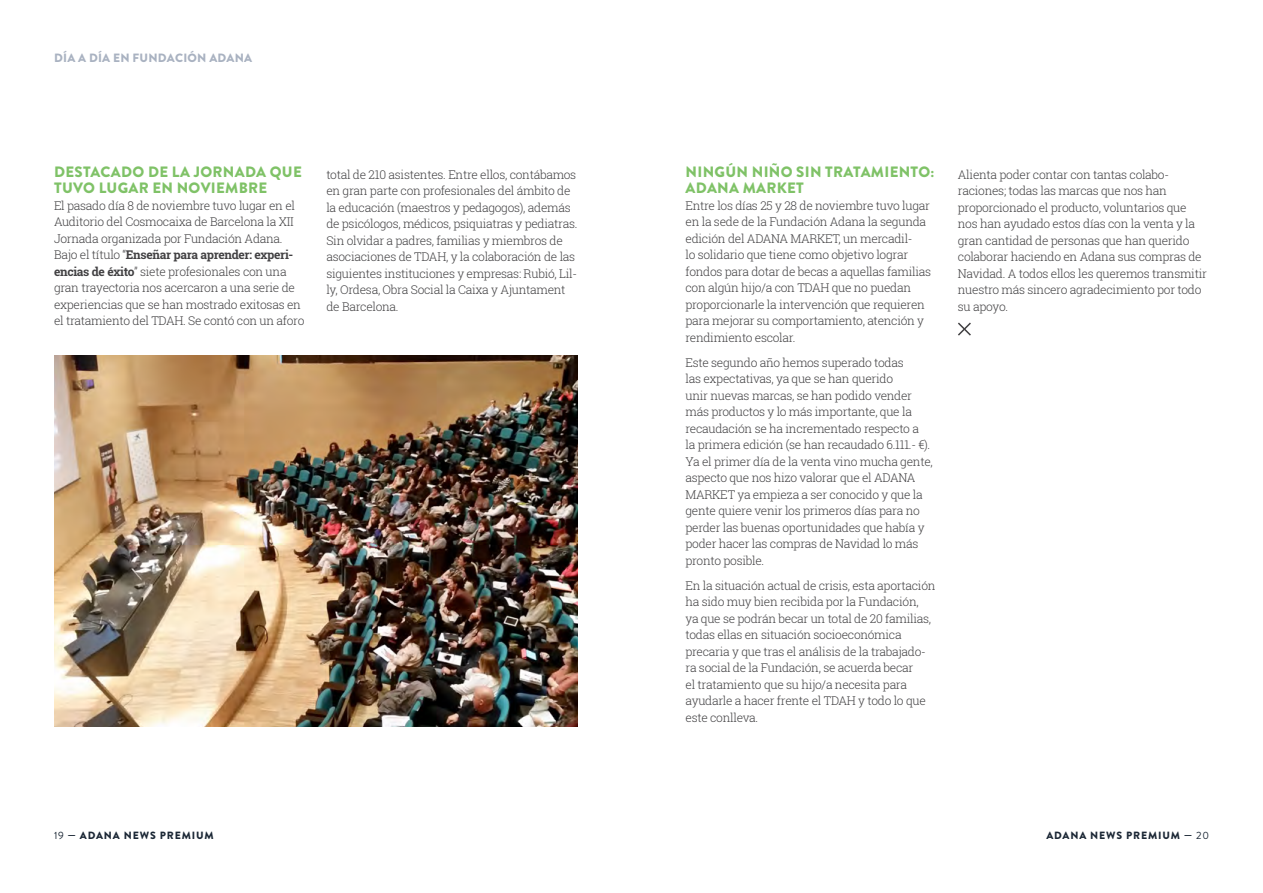
<style>
.page{position:relative;width:1263px;height:893px;background:#fff}
.page>*{position:absolute;margin:0;border:0;box-sizing:border-box;transform-origin:0 0}
.t1{font:900 15px/16.5px "Brandon Grotesque";letter-spacing:.02em;color:#7fc267}
.t2{font:300 12px/16.5px "Roboto Slab";letter-spacing:-.025em;color:#414042}
.t3{font:900 12px "Brandon Grotesque";letter-spacing:.02em;color:#a9b2c1}
.t4{font:900 10.5px "Brandon Grotesque";letter-spacing:.08em;color:#1b2735}
.s1{font-weight:700}
.s2{font-weight:400}
</style>
<div class="page">
<svg style="left:958px;top:322px;width:13px;height:14px"></svg>
<img style="left:54px;top:355px;width:523px;height:372px">
<p class="t3" style="left:54px;top:50px;width:88px">DÍA A DÍA ENFUND</p>
<p class="t3" style="left:167px;top:50px;width:17px">ACIÓN</p>
<p class="t3" style="left:209px;top:50px;width:44px">ADANA</p>
<p class="t1" style="left:54px;top:163px;width:247px">DESTACADO DE LA JOR NADA QUE<br>TUVO LUGAR EN NOVIEMBRE</p>
<p class="t2" style="left:54px;top:197px;width:252px">El pasado día 8 de noviembre tuvo lugar en el Auditorio del Cosmocaixa de Barcelona la XII Jornada organizada por Fundación Adana.<br>Bajo el título “<span class="s1">Enseñar para aprender: experi&shy;encias de éxito</span>” siete profesionales con una gran trayectoria nos acercaron a una serie de experiencias que se han mostrado exitosas en el tratamiento del TDAH. Se contó con un aforo</p>
<p class="t2" style="left:326px;top:166px;width:253px">total de 210 asistentes. Entre ellos, contábamos en gran parte con profesionales del ámbito de la educación (maestros y pedagogos), además de psicólogos, médicos, psiquiatras y pediatras.<br>Sin olvidar a padres, familias y miembros de asociaciones de TDAH, y la colaboración de las siguientes instituciones y empresas: Rubió, Lil&shy;ly, Ordesa, Obra Social la Caixa y Ajuntament de Barcelona.</p>
<p class="t1" style="left:686px;top:163px;width:250px">N INGÚN NIÑO SIN TRATAMIENTO:<br>ADANA MAR KET</p>
<p class="t2" style="left:685px;top:197px;width:247px">Entre los días 25 y 28 de noviembre tuvo lugar en la sede de la Fundación Adana la segunda edición del ADANA MARKET, un mercadil-<br>lo solidario que tiene como objetivo lograr fondos para dotar de becas a aquellas familias con algún hijo/a con TDAH que no puedan proporcionarle la intervención que requieren para mejorar su comportamiento, atención y rendimiento escolar.</p>
<p class="t2" style="left:685px;top:354px;width:249px">Este segundo año hemos superado todas<br>las expectativas, ya que se han querido<br>unir nuevas marcas, se han podido vender más productos y lo más importante, que la recaudación se ha incrementado respecto a<br>la primera edición (se han recaudado 6.111.- €).<br>Ya el primer día de la venta vino mucha gente, aspecto que nos hizo valorar que el ADANA MARKET ya empieza a ser conocido y que la gente quiere venir los primeros días para no perder las buenas oportunidades que había y poder hacer las compras de Navidad lo más pronto posible.</p>
<p class="t2" style="left:685px;top:577px;width:252px">En la situación actual de crisis, esta aportación ha sido muy bien recibida por la Fundación,<br>ya que se podrán becar un total de 20 familias, todas ellas en situación socioeconómica precaria y que tras el análisis de la trabajado&shy;ra social de la Fundación, se acuerda becar<br>el tratamiento que su hijo/a necesita para ayudarle a hacer frente el TDAH y todo lo que este conlleva.</p>
<p class="t2" style="left:958px;top:166px;width:251px">Alienta poder contar con tantas colabo&shy;raciones; todas las marcas que nos han proporcionado el producto, voluntarios que nos han ayudado estos días con la venta y la gran cantidad de personas que han querido colaborar haciendo en Adana sus compras de Navidad. A todos ellos les queremos transmitir nuestro más sincero agradecimiento por todo su apoyo.</p>
<p class="t4" style="left:54px;top:828px;width:161px"><span class="s2">19</span> — ADANA N EWS PREMIUM</p>
<p class="t4" style="left:1046px;top:828px;width:164px">ADANA N EWS PREMIUM — <span class="s2">20</span></p>
</div>
